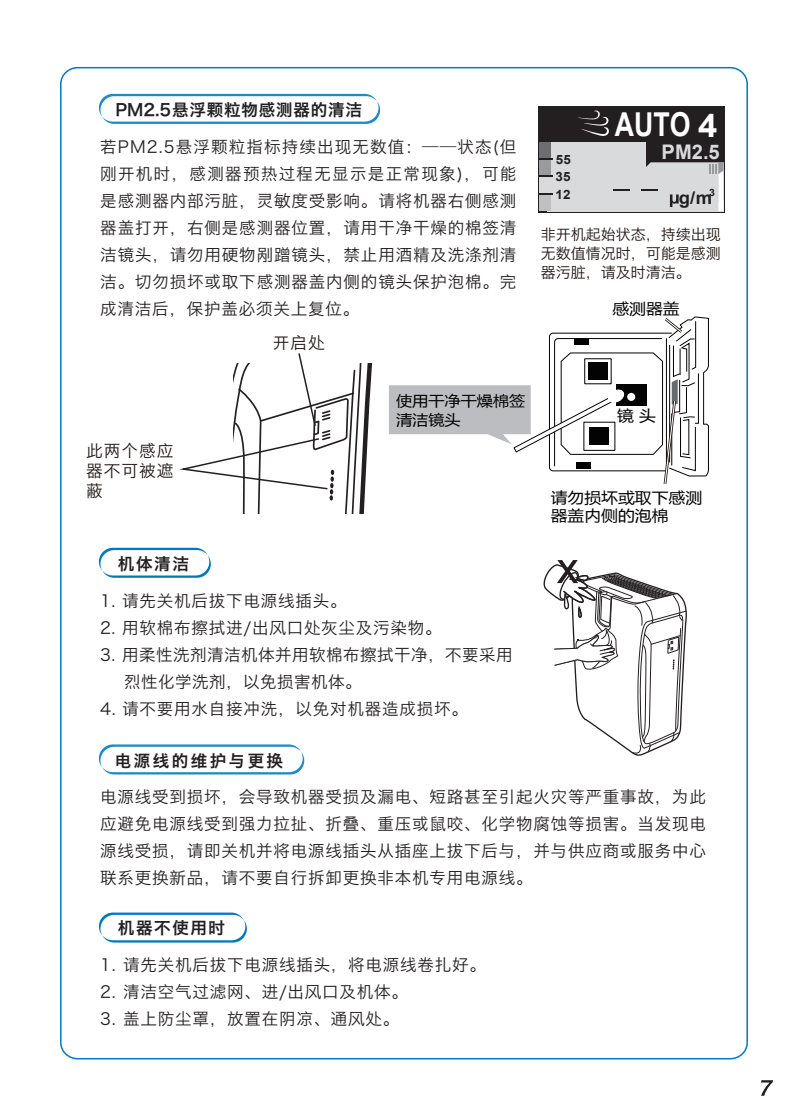
<style>
.page{position:relative;width:808px;height:1106px;background:#fff}
.page>*{position:absolute;margin:0;border:0;box-sizing:border-box;transform-origin:0 0}
.t1{font:700 32.85px "Arial";color:#fff;scale:.81 1}
.t2{font:700 20.1px "Arial";color:#d9dadc}
.t3{font:700 17.55px "Arial";color:#231f20;scale:1.05 1}
.t4{font:16.65px/20.2px "Hiragino Sans GB W3";letter-spacing:.06em;color:#211814;text-align:justify}
.t5{font:16.5px/27px "Hiragino Sans GB W3";letter-spacing:.05em;color:#231f20;text-align:justify}
.t6{font:16.5px/27px "Hiragino Sans GB W3";letter-spacing:.03em;color:#231f20}
.t7{font:16.5px "Hiragino Sans GB W6";letter-spacing:.05em;color:#231f20}
.t8{font:16.5px "Hiragino Sans GB W6";letter-spacing:.1em;color:#231f20}
.t9{font:16.5px "Hiragino Sans GB W6";letter-spacing:.15em;color:#231f20}
.t10{font:15.15px/18.1px "Microsoft Ya Hei UI";color:#030303;scale:1.11 1}
.t11{font:15px/18.8px "Hiragino Sans GB W3";color:#211814;text-align:justify}
.t12{font:14.55px/20px "Microsoft Ya Hei UI";color:#030303;scale:1.11 1}
.t13{font:700 12.75px "Arial";color:#231f20;scale:1.05 1}
</style>
<div class="page">
<svg style="left:761px;top:1080px;width:12px;height:15px"></svg>
<svg style="left:99px;top:548px;width:112px;height:30px"></svg>
<svg style="left:543px;top:560px;width:144px;height:196px"></svg>
<svg style="left:99px;top:912px;width:148px;height:30px"></svg>
<svg style="left:99px;top:744px;width:205px;height:30px"></svg>
<svg style="left:99px;top:94px;width:281px;height:30px"></svg>
<svg style="left:179px;top:353px;width:194px;height:160px"></svg>
<div style="left:538px;top:106px;width:187px;height:106px;background:#231f20"></div>
<svg style="left:578px;top:110px;width:31px;height:26px"></svg>
<div style="left:547px;top:142px;width:176px;height:69px;background:#d9dadc"></div>
<div style="left:539px;top:142px;width:12px;height:17px;background:#6d6e71"></div>
<div style="left:539px;top:176px;width:12px;height:19px;background:#d9dadc"></div>
<div style="left:539px;top:159px;width:12px;height:17px;background:#999b9e"></div>
<div style="left:539px;top:194px;width:12px;height:17px;background:#bebfc1"></div>
<svg style="left:539px;top:193px;width:14px;height:1px"></svg>
<svg style="left:539px;top:176px;width:14px;height:1px"></svg>
<svg style="left:539px;top:158px;width:14px;height:1px"></svg>
<svg style="left:613px;top:190px;width:17px;height:1px"></svg>
<svg style="left:641px;top:142px;width:83px;height:69px"></svg>
<svg style="left:389px;top:316px;width:320px;height:168px"></svg>
<p class="t7" style="left:115px;top:99px;width:248px">PM2.5悬浮颗粒物感测器的清洁</p>
<p class="t5" style="left:100px;top:133px;width:418px">若PM2.5悬浮颗粒指标持续出现无数值：——状态(但刚开机时，感测器预热过程无显示是正常现象)，可能是感测器内部污脏，灵敏度受影响。请将机器右侧感测器盖打开，右侧是感测器位置，请用干净干燥的棉签清洁镜头，请勿用硬物剐蹭镜头，禁止用酒精及洗涤剂清洁。切勿损坏或取下感测器盖内侧的镜头保护泡棉。完成清洁后，保护盖必须关上复位。</p>
<p class="t4" style="left:273px;top:332px;width:53px">开启处</p>
<p class="t13" style="left:556px;top:151px;width:16px">55</p>
<p class="t13" style="left:556px;top:168px;width:16px">35</p>
<h1 class="t1" style="left:615px;top:103px;width:128px">AUTO 4</h1>
<p class="t2" style="left:661px;top:138px;width:60px">PM2.5</p>
<p class="t13" style="left:556px;top:186px;width:16px">12</p>
<p class="t3" style="left:679px;top:186px;width:36px">g/m<sup>3</sup></p>
<p class="t11" style="left:541px;top:225px;width:181px">非开机起始状态，持续出现无数值情况时，可能是感测器污脏，请及时清洁。</p>
<p class="t10" style="left:612px;top:298px;width:62px">感测器盖</p>
<p class="t4" style="left:86px;top:440px;width:89px">此两个感应器不可被遮蔽</p>
<p class="t12" style="left:396px;top:390px;width:118px">使用干净干燥棉签清洁镜头</p>
<p class="t8" style="left:118px;top:552px;width:72px">机体清洁</p>
<p class="t5" style="left:100px;top:587px;width:248px">1. 请先关机后拔下电源线插头。</p>
<p class="t5" style="left:100px;top:614px;width:343px">2. 用软棉布擦拭进/出风口处灰尘及污染物。</p>
<p class="t6" style="left:124px;top:641px;width:390px;text-indent:-24px">3. 用柔性洗剂清洁机体并用软棉布擦拭干净，不要采用烈性化学洗剂，以免损害机体。</p>
<p class="t5" style="left:100px;top:695px;width:369px">4. 请不要用水自接冲洗，以免对机器造成损坏。</p>
<p class="t9" style="left:115px;top:750px;width:170px">电源线的维护与更换</p>
<p class="t10" style="left:617px;top:406px;width:36px">镜 头</p>
<p class="t10" style="left:551px;top:487px;width:138px">请勿损坏或取下感测器盖内侧的泡棉</p>
<p class="t5" style="left:100px;top:783px;width:607px">电源线受到损坏，会导致机器受损及漏电、短路甚至引起火灾等严重事故，为此应避免电源线受到强力拉扯、折叠、重压或鼠咬、化学物腐蚀等损害。当发现电源线受损，请即关机并将电源线插头从插座上拔下后与，并与供应商或服务中心联系更换新品，请不要自行拆卸更换非本机专用电源线。</p>
<p class="t8" style="left:118px;top:917px;width:109px">机器不使用时</p>
<p class="t5" style="left:100px;top:951px;width:387px">1. 请先关机后拔下电源线插头，将电源线卷扎好。</p>
<p class="t5" style="left:100px;top:978px;width:309px">2. 清洁空气过滤网、进/出风口及机体。</p>
<p class="t5" style="left:100px;top:1005px;width:301px">3. 盖上防尘罩，放置在阴凉、通风处。</p>
</div>
